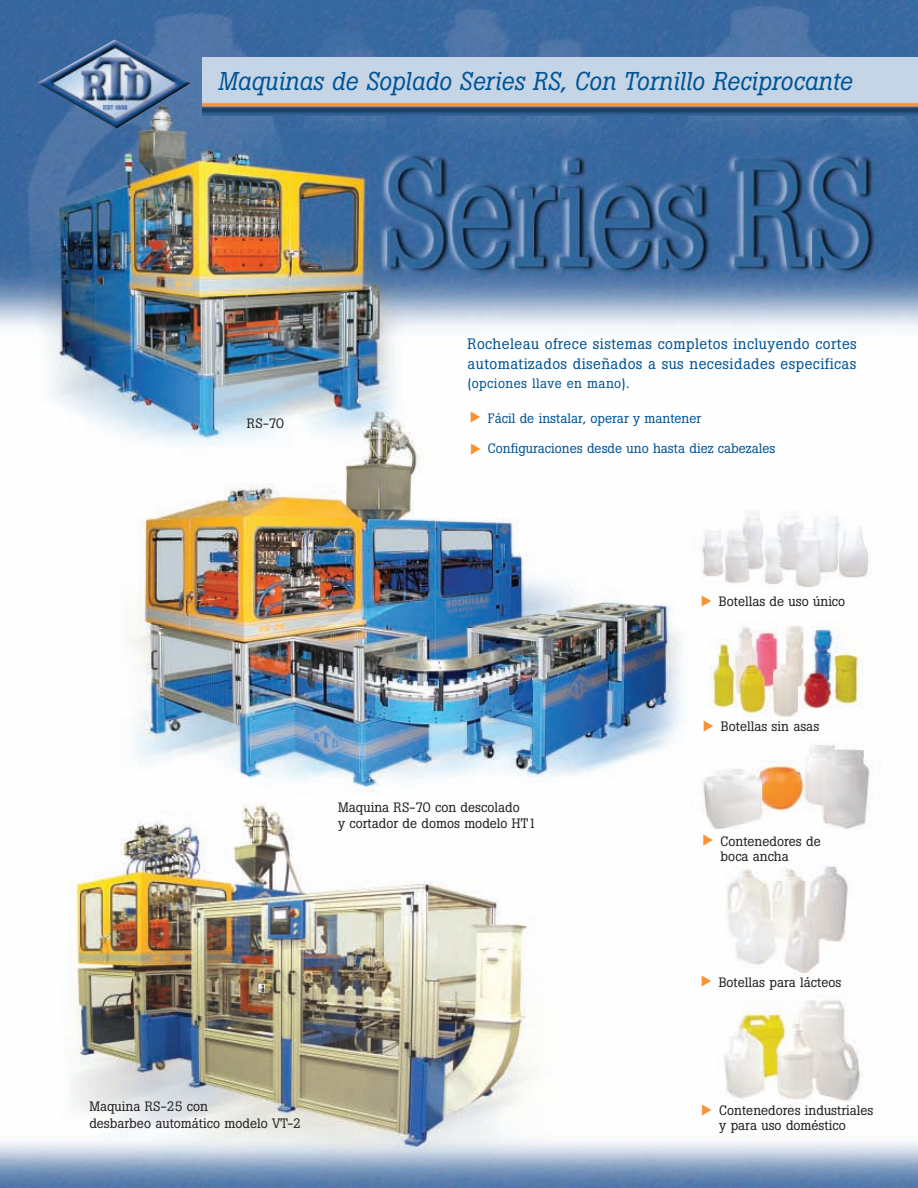
<style>
.page{position:relative;width:918px;height:1188px;background:#fff}
.page>*{position:absolute;margin:0;border:0;box-sizing:border-box;transform-origin:0 0}
.t1{font:italic 25.5px "Boton";letter-spacing:.005em;color:#005495;scale:.95 1}
.t2{font:15px/19.5px "Boton";letter-spacing:.03em;color:#005495}
.t3{font:13.5px/16.5px "Boton";color:#231f20}
.t4{font:13.5px "Boton";color:#005495}
.t5{font:13.5px "Boton";letter-spacing:.03em;color:#005495}
</style>
<div class="page">
<img style="left:0;top:0;width:918px;height:1188px">
<img style="left:202px;top:58px;width:716px;height:58px">
<img style="left:38px;top:40px;width:153px;height:89px">
<svg style="left:471px;top:412px;width:10px;height:43px"></svg>
<svg style="left:702px;top:595px;width:9px;height:11px"></svg>
<svg style="left:704px;top:720px;width:9px;height:11px"></svg>
<svg style="left:704px;top:835px;width:9px;height:11px"></svg>
<svg style="left:702px;top:976px;width:9px;height:11px"></svg>
<svg style="left:702px;top:1104px;width:10px;height:11px"></svg>
<h1 class="t1" style="left:218px;top:72px;width:669px">Maquinas de Soplado Series RS, Con Tornillo Reciprocante</h1>
<p class="t3" style="left:247px;top:416px;width:39px">RS-70</p>
<p class="t2" style="left:468px;top:336px;width:391px">Rocheleau ofrece sistemas completos incluyendo cortes automatizados diseñados a sus necesidades especificas</p>
<p class="t5" style="left:468px;top:379px;width:163px">(opciones llave en mano).</p>
<p class="t4" style="left:488px;top:413px;width:215px">Fácil de instalar, operar y mantener</p>
<p class="t4" style="left:488px;top:443px;width:289px">Configuraciones desde uno hasta diez cabezales</p>
<p class="t3" style="left:338px;top:800px;width:200px">Maquina RS-70 con descolado<br>y cortador de domos modelo HT1</p>
<p class="t3" style="left:89px;top:1100px;width:213px">Maquina RS-25 con<br>desbarbeo automático modelo VT-2</p>
<p class="t3" style="left:719px;top:595px;width:128px">Botellas de uso único</p>
<p class="t3" style="left:721px;top:720px;width:100px">Botellas sin asas</p>
<p class="t3" style="left:721px;top:835px;width:102px;line-height:15px">Contenedores de boca ancha</p>
<p class="t3" style="left:719px;top:975px;width:124px">Botellas para lácteos</p>
<p class="t3" style="left:719px;top:1105px;width:156px;line-height:15px">Contenedores industriales y para uso doméstico</p>
</div>
